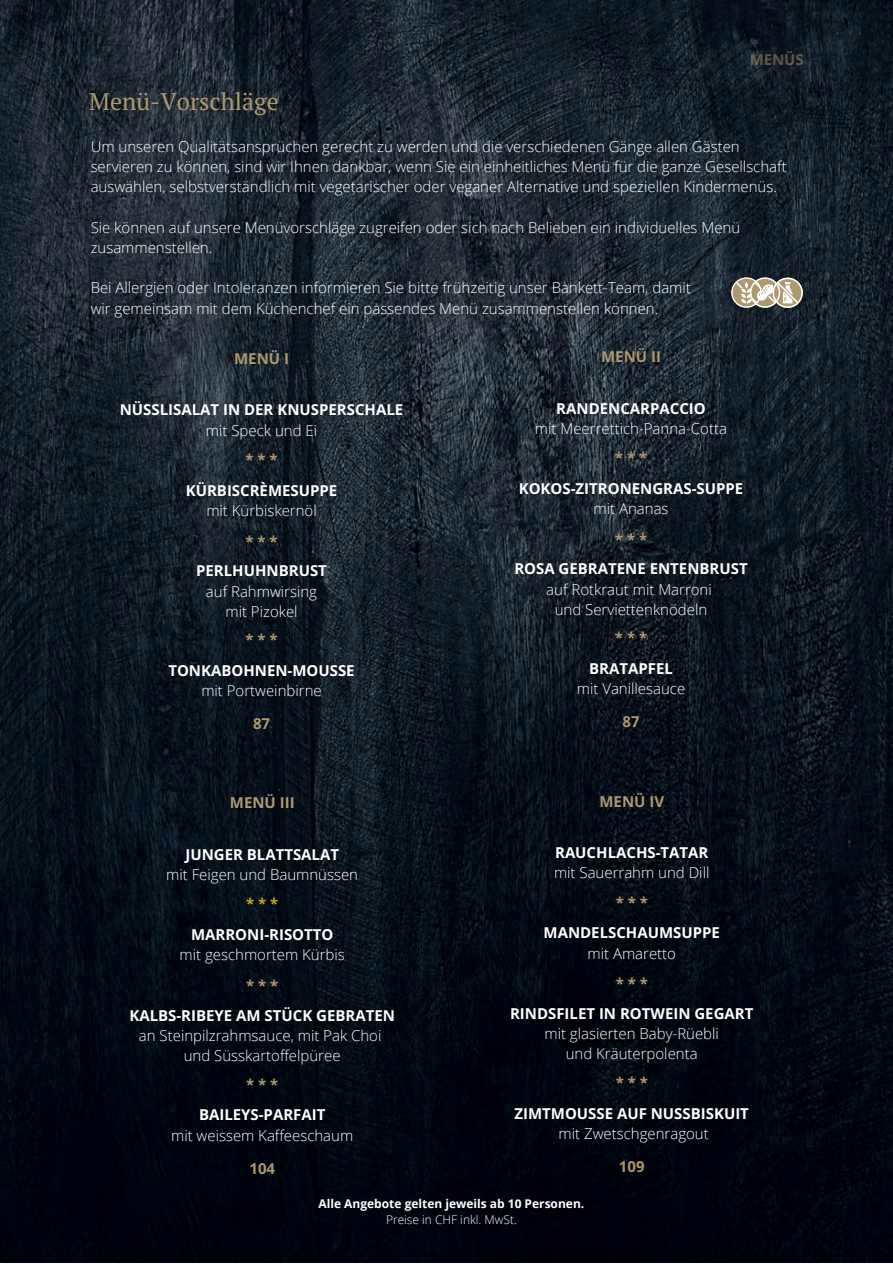
<style>
.page{position:relative;width:893px;height:1264px;background:#fff}
.page>*{position:absolute;margin:0;border:0;box-sizing:border-box;transform-origin:0 0}
.t1{font:24px "PT Serif";color:#ae986e}
.t2{font:300 15px/20.2px "Open Sans";color:#fff}
.t3{font:700 15px "Open Sans";color:#fff}
.t4{font:700 15px "Open Sans";color:#ae986e}
.t5{font:700 15px "Open Sans";color:#c1a034}
.t6{font:700 12px "Open Sans";color:#fff}
.t7{font:300 12px "Open Sans";color:#fff}
</style>
<div class="page">
<img style="left:0;top:0;width:892px;height:1262px">
<svg style="left:731px;top:277px;width:71px;height:31px"></svg>
<p class="t1" style="left:89px;top:85px;width:191px">Menü-Vorschläge</p>
<p class="t4" style="left:749px;top:49px;width:56px">MENÜS</p>
<p class="t2" style="left:91px;top:136px;width:697px">Um unseren Qualitätsansprüchen gerecht zu werden und die verschiedenen Gänge allen Gästen servieren zu können, sind wir Ihnen dankbar, wenn Sie ein einheitliches Menü für die ganze Gesellschaft auswählen, selbstverständlich mit vegetarischer oder veganer Alternative und speziellen Kindermenüs.</p>
<p class="t2" style="left:91px;top:216px;width:651px">Sie können auf unsere Menüvorschläge zugreifen oder sich nach Belieben ein individuelles Menü zusammenstellen.</p>
<p class="t2" style="left:91px;top:277px;width:601px">Bei Allergien oder Intoleranzen informieren Sie bitte frühzeitig unser Bankett-Team, damit</p>
<p class="t2" style="left:91px;top:297px;width:569px">wir gemeinsam mit dem Küchenchef ein passendes Menü zusammenstellen können.</p>
<p class="t4" style="left:234px;top:348px;width:56px">MENÜ I</p>
<p class="t4" style="left:601px;top:346px;width:61px">MENÜ II</p>
<p class="t3" style="left:120px;top:399px;width:285px">NÜSSLISALAT IN DER KNUSPERSCHALE</p>
<p class="t2" style="left:206px;top:420px;width:113px">mit Speck und Ei</p>
<p class="t3" style="left:556px;top:397px;width:151px">RANDENCARPACCIO</p>
<p class="t2" style="left:535px;top:418px;width:193px">mit Meerrettich-Panna-Cotta</p>
<p class="t4" style="left:245px;top:449px;width:34px">* * *</p>
<p class="t3" style="left:186px;top:479px;width:153px">KÜRBISCRÈMESUPPE</p>
<p class="t2" style="left:206px;top:500px;width:112px">mit Kürbiskernöl</p>
<p class="t4" style="left:245px;top:530px;width:34px">* * *</p>
<p class="t3" style="left:196px;top:560px;width:132px">PERLHUHNBRUST</p>
<p class="t2" style="left:206px;top:580px;width:113px">auf Rahmwirsing</p>
<p class="t2" style="left:225px;top:601px;width:74px">mit Pizokel</p>
<p class="t4" style="left:245px;top:629px;width:34px">* * *</p>
<p class="t3" style="left:168px;top:660px;width:188px">TONKABOHNEN-MOUSSE</p>
<p class="t2" style="left:201px;top:680px;width:122px">mit Portweinbirne</p>
<p class="t4" style="left:253px;top:713px;width:19px">87</p>
<p class="t4" style="left:615px;top:447px;width:34px">* * *</p>
<p class="t3" style="left:518px;top:478px;width:226px">KOKOS-ZITRONENGRAS-SUPPE</p>
<p class="t2" style="left:593px;top:498px;width:76px">mit Ananas</p>
<p class="t4" style="left:615px;top:529px;width:34px">* * *</p>
<p class="t3" style="left:514px;top:558px;width:235px">ROSA GEBRATENE ENTENBRUST</p>
<p class="t2" style="left:546px;top:578px;width:167px">auf Rotkraut mit Marroni</p>
<p class="t2" style="left:554px;top:599px;width:154px">und Serviettenknödeln</p>
<p class="t4" style="left:615px;top:627px;width:34px">* * *</p>
<p class="t3" style="left:589px;top:658px;width:85px">BRATAPFEL</p>
<p class="t2" style="left:577px;top:678px;width:110px">mit Vanillesauce</p>
<p class="t4" style="left:622px;top:711px;width:19px">87</p>
<p class="t4" style="left:230px;top:792px;width:66px">MENÜ III</p>
<p class="t4" style="left:599px;top:790px;width:66px">MENÜ IV</p>
<p class="t3" style="left:185px;top:843px;width:155px">JUNGER BLATTSALAT</p>
<p class="t2" style="left:166px;top:864px;width:193px">mit Feigen und Baumnüssen</p>
<p class="t3" style="left:555px;top:842px;width:155px">RAUCHLACHS-TATAR</p>
<p class="t2" style="left:554px;top:862px;width:157px">mit Sauerrahm und Dill</p>
<p class="t5" style="left:246px;top:893px;width:34px">* * *</p>
<p class="t3" style="left:191px;top:924px;width:144px">MARRONI-RISOTTO</p>
<p class="t2" style="left:179px;top:944px;width:167px">mit geschmortem Kürbis</p>
<p class="t4" style="left:246px;top:975px;width:34px">* * *</p>
<p class="t3" style="left:129px;top:1004px;width:267px">KALBS-RIBEYE AM STÜCK GEBRATEN</p>
<p class="t2" style="left:139px;top:1024px;width:244px">an Steinpilzrahmsauce, mit Pak Choi</p>
<p class="t2" style="left:184px;top:1045px;width:158px">und Süsskartoffelpüree</p>
<p class="t4" style="left:246px;top:1073px;width:34px">* * *</p>
<p class="t3" style="left:199px;top:1104px;width:128px">BAILEYS-PARFAIT</p>
<p class="t2" style="left:171px;top:1124px;width:184px">mit weissem Kaffeeschaum</p>
<p class="t4" style="left:249px;top:1157px;width:27px">104</p>
<p class="t4" style="left:615px;top:891px;width:34px">* * *</p>
<p class="t3" style="left:543px;top:922px;width:178px">MANDELSCHAUMSUPPE</p>
<p class="t2" style="left:587px;top:942px;width:90px">mit Amaretto</p>
<p class="t4" style="left:615px;top:973px;width:34px">* * *</p>
<p class="t3" style="left:510px;top:1002px;width:245px">RINDSFILET IN ROTWEIN GEGART</p>
<p class="t2" style="left:544px;top:1023px;width:176px">mit glasierten Baby-Rüebli</p>
<p class="t2" style="left:565px;top:1043px;width:133px">und Kräuterpolenta</p>
<p class="t4" style="left:615px;top:1071px;width:34px">* * *</p>
<p class="t3" style="left:514px;top:1102px;width:236px">ZIMTMOUSSE AUF NUSSBISKUIT</p>
<p class="t2" style="left:558px;top:1122px;width:152px">mit Zwetschgenragout</p>
<p class="t4" style="left:619px;top:1155px;width:27px">109</p>
<p class="t6" style="left:318px;top:1194px;width:267px">Alle Angebote gelten jeweils ab 10 Personen.</p>
<p class="t7" style="left:386px;top:1210px;width:132px">Preise in CHF inkl. MwSt.</p>
</div>
